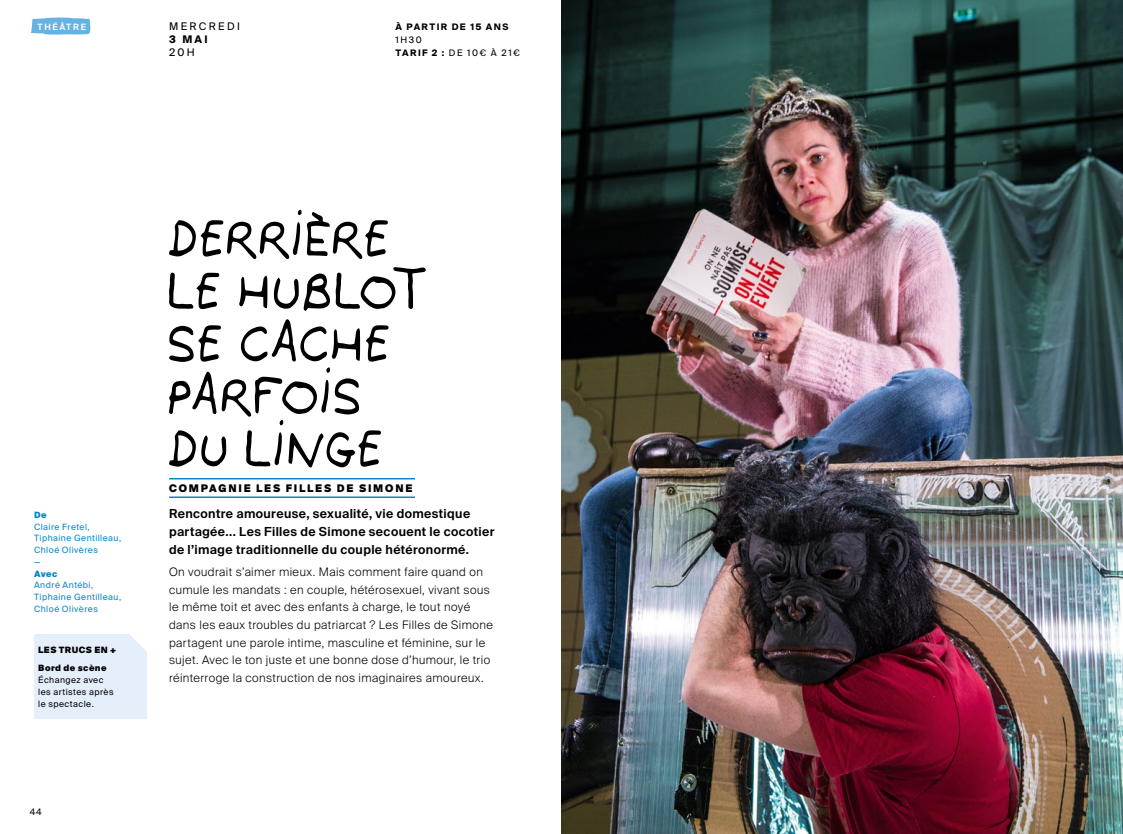
<style>
.page{position:relative;width:1123px;height:834px;background:#fff}
.page>*{position:absolute;margin:0;border:0;box-sizing:border-box;transform-origin:0 0}
.t1{font:55.5px/52.5px "Piano";letter-spacing:.075em;color:#000}
.t2{font:600 12.45px/17.7px "Suisse Intl";letter-spacing:.03em;color:#000}
.t3{font:300 11.7px/17.7px "Suisse Intl";letter-spacing:.04em;color:#000}
.t4{font:900 10.5px "Suisse Intl";letter-spacing:.175em;color:#000}
.t5{font:10.5px "Suisse Intl";letter-spacing:.225em;color:#000}
.t6{font:700 10.5px "Suisse Intl";color:#000}
.t7{font:9px/13.4px "Suisse Intl";letter-spacing:.165em;color:#000}
.t8{font:700 9px "Suisse Intl";letter-spacing:.155em;color:#000}
.t9{font:8.7px/11.7px "Suisse Intl";letter-spacing:.05em;color:#0987ca}
.t10{font:8.7px/12px "Suisse Intl";letter-spacing:.055em;color:#000}
.t11{font:900 8.7px/18.3px "Suisse Intl";letter-spacing:.05em;color:#000}
.t12{font:600 8.7px "Suisse Intl";letter-spacing:.19em;color:#fff}
.t13{font:900 8.7px "Suisse Intl";letter-spacing:.04em;color:#0987ca}
.s1{font-weight:700}
</style>
<div class="page">
<img style="left:561px;top:0;width:562px;height:833px">
<hr style="left:169px;top:478px;width:246px;height:1px;background:#0987ca">
<hr style="left:169px;top:496px;width:246px;height:2px;background:#0987ca">
<svg style="left:31px;top:17px;width:60px;height:18px"></svg>
<div style="left:34px;top:634px;width:113px;height:85px;background:#e5effb"></div>
<p class="t12" style="left:37px;top:22px;width:50px">THÉÂTRE</p>
<p class="t5" style="left:169px;top:20px;width:72px">MERCREDI</p>
<p class="t6" style="left:169px;top:33px;width:40px">3 MAI</p>
<p class="t5" style="left:169px;top:46px;width:27px">20H</p>
<p class="t8" style="left:395px;top:21px;width:114px">À PARTIR DE 15 ANS</p>
<p class="t7" style="left:395px;top:33px;width:126px">1H30<br><span class="s1">TARIF 2 :</span> DE 10€ À 21€</p>
<p class="t13" style="left:34px;top:509px;width:14px">De</p>
<p class="t9" style="left:34px;top:520px;width:89px">Claire Fretel,<br>Tiphaine Gentilleau,<br>Chloé Olivères<br>—</p>
<p class="t13" style="left:34px;top:568px;width:25px">Avec</p>
<p class="t9" style="left:34px;top:579px;width:89px">André Antébi,<br>Tiphaine Gentilleau,<br>Chloé Olivères</p>
<p class="t11" style="left:38px;top:640px;width:79px">LES TRUCS EN +<br>Bord de scène</p>
<p class="t10" style="left:38px;top:674px;width:77px">Échangez avec les artistes après le spectacle.</p>
<p class="t7" style="left:30px;top:805px;width:13px">44</p>
<h1 class="t1" style="left:169px;top:211px;width:258px">DERRIÈRE<br>LE HUBLOT<br>SE CACHE<br>PARFOIS<br>DU LINGE</h1>
<p class="t4" style="left:169px;top:482px;width:245px">COMPAGNIE LES FILLES DE SIMONE</p>
<p class="t2" style="left:169px;top:505px;width:327px">Rencontre amoureuse, sexualité, vie domestique partagée... Les Filles de Simone secouent le cocotier de l’image traditionnelle du couple hétéronormé.</p>
<p class="t3" style="left:169px;top:563px;width:325px">On voudrait s’aimer mieux. Mais comment faire quand on cumule les mandats : en couple, hétérosexuel, vivant sous le même toit et avec des enfants à charge, le tout noyé dans les eaux troubles du patriarcat ? Les Filles de Simone partagent une parole intime, masculine et féminine, sur le sujet. Avec le ton juste et une bonne dose d’humour, le trio réinterroge la construction de nos imaginaires amoureux.</p>
</div>
